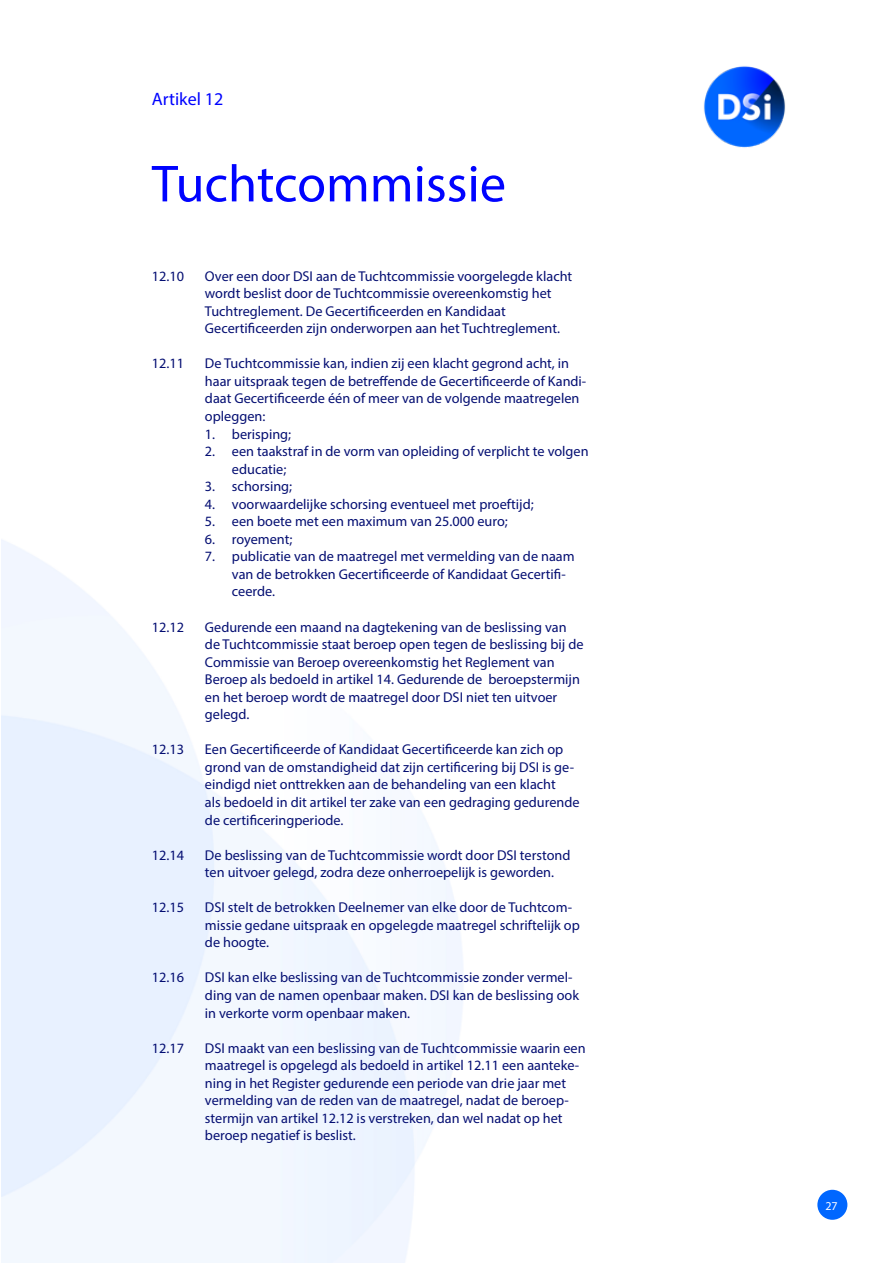
<style>
.page{position:relative;width:893px;height:1263px;background:#fff}
.page>*{position:absolute;margin:0;border:0;box-sizing:border-box;transform-origin:0 0}
.t1{font:52.5px "Myriad Pro";color:#0003ff}
.t2{font:18px "Myriad Pro";color:#0003ff}
.t3{font:14.25px/17.5px "Myriad Pro";color:#040e72}
.t4{font:12px "Myriad Pro";color:#fff}
</style>
<div class="page">
<div style="left:817px;top:1190px;width:30px;height:30px;background:#0067ff;border-radius:50%"></div>
<img style="left:704px;top:66px;width:82px;height:82px">
<p class="t2" style="left:152px;top:88px;width:73px">Artikel 12</p>
<h1 class="t1" style="left:152px;top:151px;width:356px">Tuchtcommissie</h1>
<p class="t3" style="left:152px;top:267px;width:34px">12.10</p>
<p class="t3" style="left:152px;top:355px;width:34px">12.11</p>
<p class="t3" style="left:152px;top:618px;width:34px">12.12</p>
<p class="t3" style="left:152px;top:740px;width:34px">12.13</p>
<p class="t3" style="left:152px;top:846px;width:34px">12.14</p>
<p class="t3" style="left:152px;top:898px;width:34px">12.15</p>
<p class="t3" style="left:152px;top:969px;width:34px">12.16</p>
<p class="t3" style="left:152px;top:1039px;width:34px">12.17</p>
<p class="t3" style="left:205px;top:267px;width:369px">Over een door DSI aan de Tuchtcommissie voorgelegde klacht wordt beslist door de Tuchtcommissie overeenkomstig het Tuchtreglement. De Gecertificeerden en Kandidaat Gecertificeerden zijn onderworpen aan het Tuchtreglement.</p>
<p class="t3" style="left:205px;top:355px;width:383px">De Tuchtcommissie kan, indien zij een klacht gegrond acht, in haar uitspraak tegen de betreffende de Gecertificeerde of Kandi&shy;daat Gecertificeerde één of meer van de volgende maatregelen opleggen:</p>
<p class="t3" style="left:205px;top:425px;width:88px">1. berisping;</p>
<p class="t3" style="left:232px;top:442px;width:358px;text-indent:-27px">2. een taakstraf in de vorm van opleiding of verplicht te volgen educatie;</p>
<p class="t3" style="left:205px;top:477px;width:89px">3. schorsing;</p>
<p class="t3" style="left:205px;top:495px;width:330px">4. voorwaardelijke schorsing eventueel met proeftijd;</p>
<p class="t3" style="left:205px;top:512px;width:304px">5. een boete met een maximum van 25.000 euro;</p>
<p class="t3" style="left:205px;top:530px;width:89px">6. royement;</p>
<p class="t3" style="left:232px;top:548px;width:344px;text-indent:-27px">7. publicatie van de maatregel met vermelding van de naam van de betrokken Gecertificeerde of Kandidaat Gecertifi&shy;ceerde.</p>
<p class="t3" style="left:205px;top:618px;width:380px">Gedurende een maand na dagtekening van de beslissing van de Tuchtcommissie staat beroep open tegen de beslissing bij de Commissie van Beroep overeenkomstig het Reglement van Beroep als bedoeld in artikel 14. Gedurende de beroepstermijn en het beroep wordt de maatregel door DSI niet ten uitvoer gelegd.</p>
<p class="t3" style="left:205px;top:740px;width:376px">Een Gecertificeerde of Kandidaat Gecertificeerde kan zich op grond van de omstandigheid dat zijn certificering bij DSI is ge&shy;ëindigd niet onttrekken aan de behandeling van een klacht<br>als bedoeld in dit artikel ter zake van een gedraging gedurende de certificeringperiode.</p>
<p class="t3" style="left:205px;top:846px;width:367px">De beslissing van de Tuchtcommissie wordt door DSI terstond ten uitvoer gelegd, zodra deze onherroepelijk is geworden.</p>
<p class="t3" style="left:205px;top:898px;width:376px">DSI stelt de betrokken Deelnemer van elke door de Tuchtcom&shy;missie gedane uitspraak en opgelegde maatregel schriftelijk op de hoogte.</p>
<p class="t3" style="left:205px;top:969px;width:376px">DSI kan elke beslissing van de Tuchtcommissie zonder vermel&shy;ding van de namen openbaar maken. DSI kan de beslissing ook in verkorte vorm openbaar maken.</p>
<p class="t3" style="left:205px;top:1039px;width:382px">DSI maakt van een beslissing van de Tuchtcommissie waarin een maatregel is opgelegd als bedoeld in artikel 12.11 een aanteke&shy;ning in het Register gedurende een periode van drie jaar met vermelding van de reden van de maatregel, nadat de beroep&shy;stermijn van artikel 12.12 is verstreken, dan wel nadat op het beroep negatief is beslist.</p>
<p class="t4" style="left:825px;top:1199px;width:14px">27</p>
</div>
